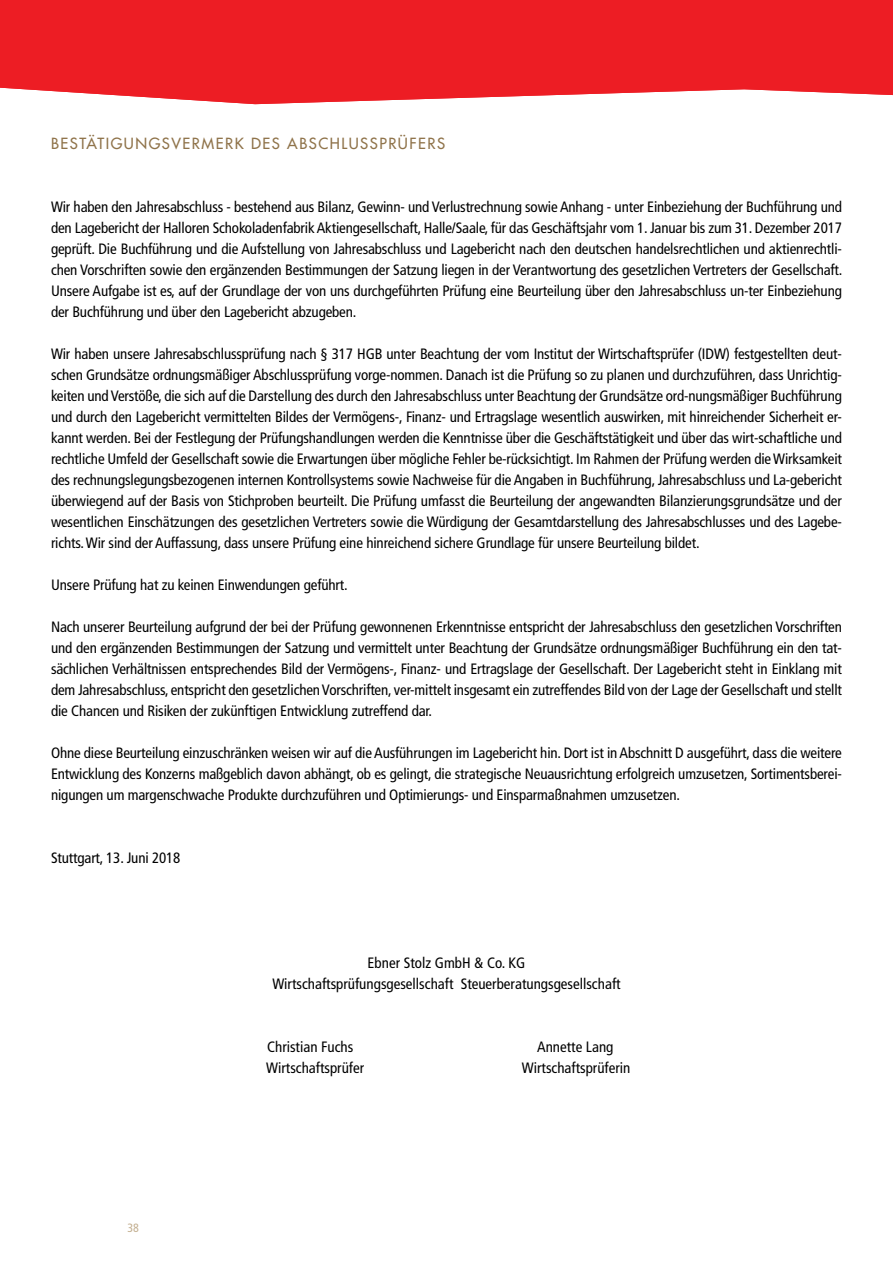
<style>
.page{position:relative;width:893px;height:1263px;background:#fff}
.page>*{position:absolute;margin:0;border:0;box-sizing:border-box;transform-origin:0 0}
.t1{font:condensed 15px/21px "Frutiger LT Std";letter-spacing:-.01em;color:#000;text-align:justify}
.t2{font:500 15px "Futura Std";letter-spacing:.1em;color:#8f734a}
.t3{font:condensed 12px "Frutiger LT Std";color:#c3af90}
</style>
<div class="page">
<svg style="left:0;top:0;width:893px;height:104px;background:#ee2e35"></svg>
<p class="t2" style="left:51px;top:134px;width:143px">BESTÄTIGUNGSVERMERK</p>
<p class="t2" style="left:251px;top:134px;width:78px">DES ABSCHL</p>
<p class="t2" style="left:349px;top:134px;width:71px">USSPRÜFER</p>
<p class="t2" style="left:437px;top:134px;width:10px">S</p>
<p class="t1" style="left:51px;top:196px;width:793px">Wir haben den Jahresabschluss - bestehend aus Bilanz, Gewinn- und Verlustrechnung sowie Anhang - unter Einbeziehung der Buchführung und den Lagebericht der Halloren Schokoladenfabrik Aktiengesellschaft, Halle/Saale, für das Geschäftsjahr vom 1. Januar bis zum 31. Dezember 2017 geprüft. Die Buchführung und die Aufstellung von Jahresabschluss und Lagebericht nach den deutschen handelsrechtlichen und aktienrechtli&shy;chen Vorschriften sowie den ergänzenden Bestimmungen der Satzung liegen in der Verantwortung des gesetzlichen Vertreters der Gesellschaft.<br>Unsere Aufgabe ist es, auf der Grundlage der von uns durchgeführten Prüfung eine Beurteilung über den Jahresabschluss un-ter Einbeziehung der Buchführung und über den Lagebericht abzugeben.</p>
<p class="t1" style="left:51px;top:343px;width:792px">Wir haben unsere Jahresabschlussprüfung nach § 317 HGB unter Beachtung der vom Institut der Wirtschaftsprüfer (IDW) festgestellten deut&shy;schen Grundsätze ordnungsmäßiger Abschlussprüfung vorge-nommen. Danach ist die Prüfung so zu planen und durchzuführen, dass Unrichtig&shy;keiten und Verstöße, die sich auf die Darstellung des durch den Jahresabschluss unter Beachtung der Grundsätze ord-nungsmäßiger Buchführung und durch den Lagebericht vermittelten Bildes der Vermögens-, Finanz- und Ertragslage wesentlich auswirken, mit hinreichender Sicherheit er&shy;kannt werden. Bei der Festlegung der Prüfungshandlungen werden die Kenntnisse über die Geschäftstätigkeit und über das wirt-schaftliche und rechtliche Umfeld der Gesellschaft sowie die Erwartungen über mögliche Fehler be-rücksichtigt. Im Rahmen der Prüfung werden die Wirksamkeit des rechnungslegungsbezogenen internen Kontrollsystems sowie Nachweise für die Angaben in Buchführung, Jahresabschluss und La-gebericht überwiegend auf der Basis von Stichproben beurteilt. Die Prüfung umfasst die Beurteilung der angewandten Bilanzierungsgrundsätze und der wesentlichen Einschätzungen des gesetzlichen Vertreters sowie die Würdigung der Gesamtdarstellung des Jahresabschlusses und des Lagebe&shy;richts. Wir sind der Auffassung, dass unsere Prüfung eine hinreichend sichere Grundlage für unsere Beurteilung bildet.</p>
<p class="t1" style="left:51px;top:574px;width:298px">Unsere Prüfung hat zu keinen Einwendungen geführt.</p>
<p class="t1" style="left:51px;top:616px;width:792px">Nach unserer Beurteilung aufgrund der bei der Prüfung gewonnenen Erkenntnisse entspricht der Jahresabschluss den gesetzlichen Vorschriften und den ergänzenden Bestimmungen der Satzung und vermittelt unter Beachtung der Grundsätze ordnungsmäßiger Buchführung ein den tat&shy;sächlichen Verhältnissen entsprechendes Bild der Vermögens-, Finanz- und Ertragslage der Gesellschaft. Der Lagebericht steht in Einklang mit dem Jahresabschluss, entspricht den gesetzlichen Vorschriften, ver-mittelt insgesamt ein zutreffendes Bild von der Lage der Gesellschaft und stellt die Chancen und Risiken der zukünftigen Entwicklung zutreffend dar.</p>
<p class="t1" style="left:51px;top:742px;width:792px">Ohne diese Beurteilung einzuschränken weisen wir auf die Ausführungen im Lagebericht hin. Dort ist in Abschnitt D ausgeführt, dass die weitere Entwicklung des Konzerns maßgeblich davon abhängt, ob es gelingt, die strategische Neuausrichtung erfolgreich umzusetzen, Sortimentsberei&shy;nigungen um margenschwache Produkte durchzuführen und Optimierungs- und Einsparmaßnahmen umzusetzen.</p>
<p class="t1" style="left:51px;top:847px;width:131px">Stuttgart, 13. Juni 2018</p>
<p class="t3" style="left:128px;top:1220px;width:13px">38</p>
<p class="t1" style="left:272px;top:952px;width:350px;text-align:center">Ebner Stolz GmbH &amp; Co. KG<br>Wirtschaftsprüfungsgesellschaft Steuerberatungsgesellschaft</p>
<p class="t1" style="left:267px;top:1036px;width:88px">Christian Fuchs</p>
<p class="t1" style="left:537px;top:1036px;width:78px">Annette Lang</p>
<p class="t1" style="left:266px;top:1057px;width:100px">Wirtschaftsprüfer</p>
<p class="t1" style="left:522px;top:1057px;width:110px">Wirtschaftsprüferin</p>
</div>
